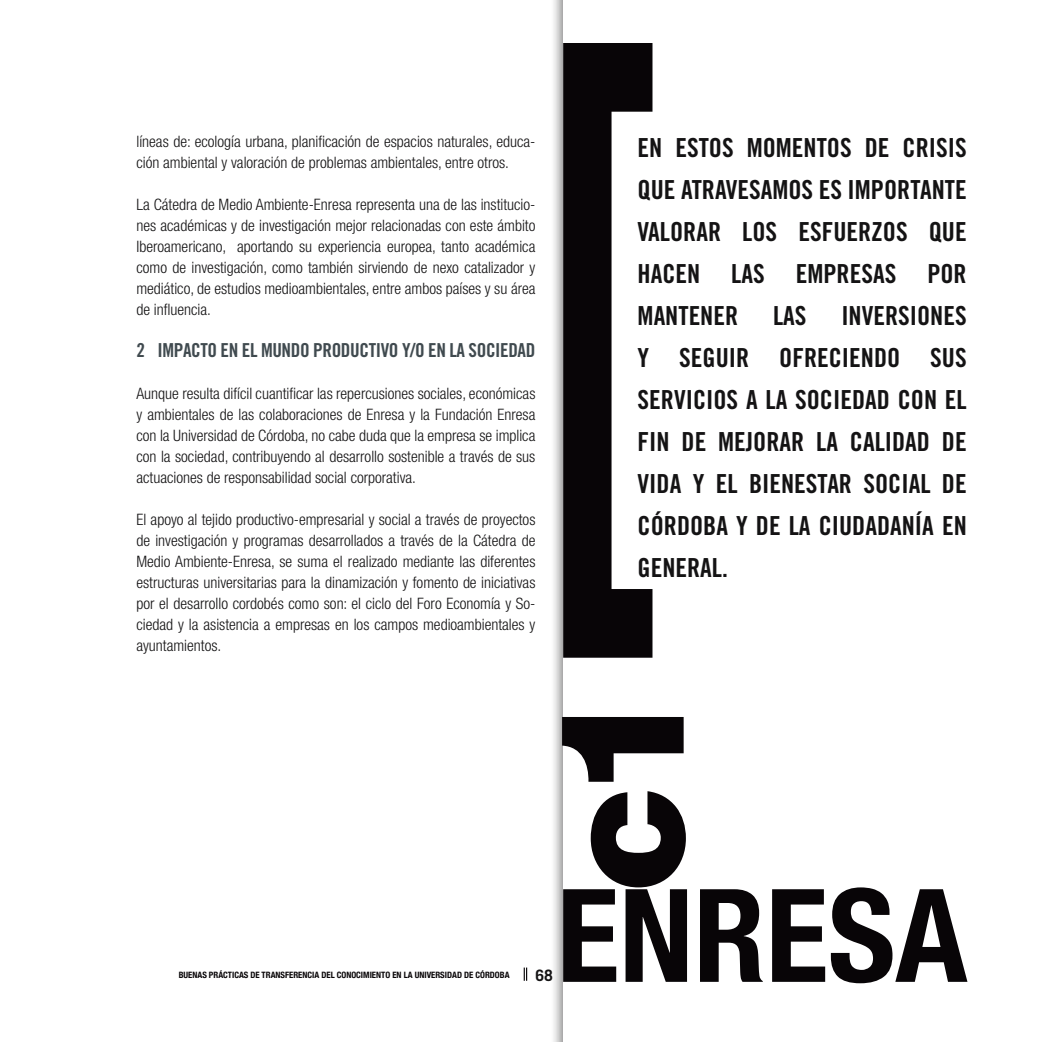
<style>
.page{position:relative;width:1042px;height:1042px;background:#fff}
.page>*{position:absolute;margin:0;border:0;box-sizing:border-box;transform-origin:0 0}
.t1{font:26.25px/42px "Trade Gothic Bold Cond Twenty";color:#141314;text-align:justify}
.t2{font:19.25px "Trade Gothic LT Std Bd Cn 20";letter-spacing:-.02em;color:#404a4f}
.t3{font:300 condensed 15.75px/21px "Helvetica Neue LT Std";color:#141314;text-align:justify}
.t4{font:700 15.75px "Trade Gothic LT Std";color:#141314}
.t5{font:700 condensed 8.75px "Helvetica Neue";color:#080507}
</style>
<div class="page">
<svg style="left:524px;top:967px;width:3px;height:14px"></svg>
<div style="left:549px;top:0;width:493px;height:1042px;background:#141314;opacity:.46"></div>
<div style="left:563px;top:0;width:479px;height:1042px;background:#fff"></div>
<svg style="left:562px;top:717px;width:405px;height:266px"></svg>
<svg style="left:563px;top:43px;width:89px;height:615px;fill:#080507"></svg>
<p class="t3" style="left:136px;top:131px;width:400px">líneas de: ecología urbana, planificación de espacios naturales, educa&shy;ción ambiental y valoración de problemas ambientales, entre otros.</p>
<p class="t3" style="left:136px;top:194px;width:400px">La Cátedra de Medio Ambiente-Enresa representa una de las institucio&shy;nes académicas y de investigación mejor relacionadas con este ámbito Iberoamericano, aportando su experiencia europea, tanto académica como de investigación, como también sirviendo de nexo catalizador y mediático, de estudios medioambientales, entre ambos países y su área de influencia.</p>
<p class="t2" style="left:136px;top:338px;width:400px">2 IMPACTO EN EL MUNDO PRODUCTIVO Y/O EN LA SOCIEDAD</p>
<p class="t3" style="left:136px;top:383px;width:400px">Aunque resulta difícil cuantificar las repercusiones sociales, económicas y ambientales de las colaboraciones de Enresa y la Fundación Enresa con la Universidad de Córdoba, no cabe duda que la empresa se implica con la sociedad, contribuyendo al desarrollo sostenible a través de sus actuaciones de responsabilidad social corporativa.</p>
<p class="t3" style="left:136px;top:509px;width:400px">El apoyo al tejido productivo-empresarial y social a través de proyectos de investigación y programas desarrollados a través de la Cátedra de Medio Ambiente-Enresa, se suma el realizado mediante las diferentes estructuras universitarias para la dinamización y fomento de iniciativas por el desarrollo cordobés como son: el ciclo del Foro Economía y So&shy;ciedad y la asistencia a empresas en los campos medioambientales y ayuntamientos.</p>
<h1 class="t1" style="left:637px;top:126px;width:331px">EN ESTOS MOMENTOS DE CRISIS QUE ATRAVESAMOS ES IMPORTANTE VALORAR LOS ESFUERZOS QUE HACEN LAS EMPRESAS POR MANTENER</h1>
<h1 class="t1" style="left:637px;top:294px;width:331px;text-indent:204px">INVERSIONES Y SEGUIR OFRECIENDO SUS SERVICIOS A LA SOCIEDAD CON EL FIN DE MEJORAR LA CALIDAD DE VIDA Y EL BIENESTAR SOCIAL DE CÓRDOBA Y DE LA CIUDADANÍA EN GENERAL.</h1>
<h1 class="t1" style="left:773px;top:294px;width:35px">LAS</h1>
<p class="t5" style="left:179px;top:970px;width:332px">BUENAS PRÁCTICAS DE TRANSFERENCIA DEL CONOCIMIENTO EN LA UNIVERSIDAD DE CÓRDOBA</p>
<p class="t4" style="left:535px;top:965px;width:19px">68</p>
</div>
